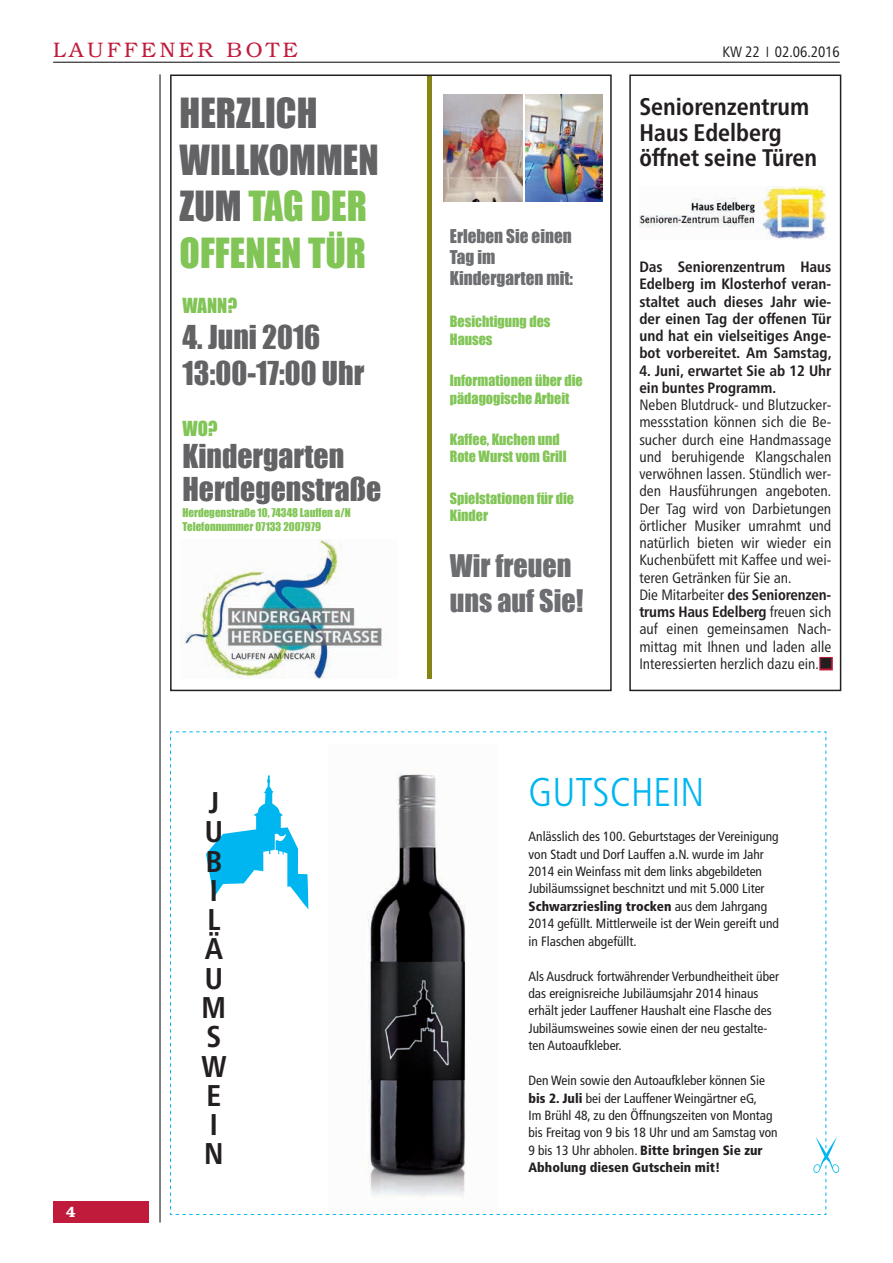
<style>
.page{position:relative;width:893px;height:1263px;background:#fff}
.page>*{position:absolute;margin:0;border:0;box-sizing:border-box;transform-origin:0 0}
.t1{font:300 condensed 40.2px "Frutiger LT Pro";color:#00b6f0}
.t2{font:38.1px/46.5px "Impact";color:#636366}
.t3{font:30.3px/36.9px "Impact";color:#636366}
._04_Ueberschrift_ueb{font:700 condensed 30px "Frutiger Neue LTW1 G";color:#231f20}
.t4{font:28.65px/34.8px "Impact";color:#6d6e71}
._04_Ueberschrift{font:700 condensed 24px/25.5px "Frutiger Neue LTW1 G";color:#231f20}
.t5{font:300 21px "Bookman LT";letter-spacing:.17em;color:#c11b3b}
.t6{font:19.05px "Impact";color:#82c557}
.t7{font:17.4px/21.3px "Impact";color:#6d6e71}
._01_Fliesstext{font:condensed 15px/17.2px "Frutiger Neue LTW1 G";color:#231f20;text-align:justify}
.Bilder{font:700 condensed 15px/17.2px "Frutiger Neue LTW1 G";color:#231f20;text-align:justify}
.t8{font:600 15px "Bookman LT";color:#fff}
.t9{font:14.25px/17.4px "Impact";color:#82c557}
.t10{font:condensed 13.35px/17.4px "Frutiger LT Pro";color:#231f20}
.t11{font:11.1px/13.6px "Impact";color:#82c557}
.s1{color:#82c557}
.s2{font-weight:700}
.s3{font-weight:900}
</style>
<div class="page">
<hr style="left:53px;top:62px;width:787px;height:1px;background:#231f20">
<hr style="left:159px;top:74px;width:2px;height:1148px;background:#231f20">
<div style="left:53px;top:1201px;width:96px;height:21px;background:#c11b3b"></div>
<hr style="left:429px;top:75px;width:3px;height:15px;background:#848515">
<svg style="left:427px;top:78px;width:1px;height:12px"></svg>
<hr style="left:429px;top:90px;width:3px;height:589px;background:#848515">
<hr style="left:427px;top:90px;width:1px;height:589px;background:#848515">
<img style="left:181px;top:540px;width:202px;height:139px">
<img style="left:444px;top:95px;width:78px;height:106px">
<img style="left:525px;top:95px;width:77px;height:107px">
<div style="left:170px;top:75px;width:442px;height:616px;border:2px solid #231f20"></div>
<div style="left:819px;top:657px;width:14px;height:13px;border:3px solid #c11b3b"></div>
<div style="left:629px;top:75px;width:212px;height:616px;border:2px solid #231f20"></div>
<img style="left:640px;top:187px;width:187px;height:52px">
<svg style="left:170px;top:731px;width:670px;height:484px"></svg>
<h3 class="t5" style="left:53px;top:38px;width:246px">LAUFFENER BOTE</h3>
<p class="_01_Fliesstext" style="left:722px;top:42px;width:119px">KW 22 02.06.2016</p>
<p class="t8" style="left:66px;top:1203px;width:11px">4</p>
<p class="t2" style="left:180px;top:89px;width:201px">HERZLICH<br>WILLKOMMEN<br>ZUM <span class="s1">TAG DER<br>OFFENEN TÜR</span></p>
<p class="t6" style="left:182px;top:290px;width:56px">WANN?</p>
<p class="t3" style="left:182px;top:317px;width:183px">4. Juni 2016<br>13:00-17:00 Uhr</p>
<p class="t6" style="left:182px;top:413px;width:37px">WO?</p>
<p class="t3" style="left:182px;top:439px;width:200px;line-height:32.4px">Kindergarten<br>Herdegenstraße</p>
<p class="t11" style="left:182px;top:506px;width:170px">Herdegenstraße 10, 74348 Lauffen a/N<br>Telefonnummer 07133 2007979</p>
<p class="_04_Ueberschrift_ueb" style="left:209px;top:780px;width:12px">J</p>
<p class="_04_Ueberschrift_ueb" style="left:205px;top:809px;width:20px">U</p>
<p class="_04_Ueberschrift_ueb" style="left:206px;top:838px;width:18px">B</p>
<p class="_04_Ueberschrift_ueb" style="left:210px;top:868px;width:10px">I</p>
<p class="_04_Ueberschrift_ueb" style="left:207px;top:897px;width:15px">L</p>
<p class="_04_Ueberschrift_ueb" style="left:205px;top:926px;width:20px">Ä</p>
<p class="_04_Ueberschrift_ueb" style="left:205px;top:955px;width:20px">U</p>
<p class="_04_Ueberschrift_ueb" style="left:202px;top:985px;width:26px">M</p>
<p class="_04_Ueberschrift_ueb" style="left:207px;top:1014px;width:16px">S</p>
<p class="_04_Ueberschrift_ueb" style="left:201px;top:1043px;width:27px">W</p>
<p class="_04_Ueberschrift_ueb" style="left:207px;top:1073px;width:16px">E</p>
<p class="_04_Ueberschrift_ueb" style="left:210px;top:1102px;width:10px">I</p>
<p class="_04_Ueberschrift_ueb" style="left:204px;top:1131px;width:21px">N</p>
<p class="t7" style="left:450px;top:225px;width:125px">Erleben Sie einen<br>Tag im<br>Kindergarten mit:</p>
<p class="t9" style="left:450px;top:313px;width:102px">Besichtigung des<br>Hauses</p>
<p class="t9" style="left:450px;top:371px;width:134px">Informationen über die pädagogische Arbeit</p>
<p class="t9" style="left:450px;top:430px;width:118px">Kaffee, Kuchen und<br>Rote Wurst vom Grill</p>
<p class="t9" style="left:450px;top:489px;width:126px">Spielstationen für die<br>Kinder</p>
<p class="t4" style="left:450px;top:548px;width:135px">Wir freuen uns auf Sie!</p>
<h1 class="_04_Ueberschrift" style="left:639px;top:92px;width:179px">Seniorenzentrum<br>Haus Edelberg öffnet seine Türen</h1>
<p class="Bilder" style="left:639px;top:257px;width:193px">Das Seniorenzentrum Haus Edelberg im Klosterhof veran&shy;staltet auch dieses Jahr wie&shy;der einen Tag der offenen Tür und hat ein vielseitiges Ange&shy;bot vorbereitet. Am Samstag,</p>
<p class="Bilder" style="left:639px;top:360px;width:193px">4. Juni, erwartet Sie ab 12 Uhr ein buntes Programm.</p>
<p class="_01_Fliesstext" style="left:639px;top:395px;width:193px">Neben Blutdruck- und Blutzucker&shy;messstation können sich die Be&shy;sucher durch eine Handmassage und beruhigende Klangschalen verwöhnen lassen. Stündlich wer&shy;den Hausführungen angeboten.<br>Der Tag wird von Darbietungen örtlicher Musiker umrahmt und natürlich bieten wir wieder ein Kuchenbüfett mit Kaffee und wei&shy;teren Getränken für Sie an.</p>
<p class="_01_Fliesstext" style="left:639px;top:585px;width:193px">Die Mitarbeiter <span class="s2">des Seniorenzen&shy;trums Haus Edelberg</span> freuen sich auf einen gemeinsamen Nach&shy;mittag mit Ihnen und laden alle Interessierten herzlich dazu ein. <sup>W</sup></p>
<p class="t1" style="left:528px;top:769px;width:177px">GUTSCHEIN</p>
<p class="t10" style="left:528px;top:828px;width:252px">Anlässlich des 100. Geburtstages der Vereinigung von Stadt und Dorf Lauffen a.N. wurde im Jahr 2014 ein Weinfass mit dem links abgebildeten Jubiläumssignet beschnitzt und mit 5.000 Liter <span class="s3">Schwarzriesling trocken</span> aus dem Jahrgang 2014 gefüllt. Mittlerweile ist der Wein gereift und in Flaschen abgefüllt.</p>
<p class="t10" style="left:528px;top:967px;width:252px">Als Ausdruck fortwährender Verbundheitheit über das ereignisreiche Jubiläumsjahr 2014 hinaus erhält jeder Lauffener Haushalt eine Flasche des Jubiläumsweines sowie einen der neu gestalte&shy;ten Autoaufkleber.</p>
<p class="t10" style="left:528px;top:1072px;width:251px">Den Wein sowie den Autoaufkleber können Sie <span class="s3">bis 2. Juli</span> bei der Lauffener Weingärtner eG,<br>Im Brühl 48, zu den Öffnungszeiten von Montag bis Freitag von 9 bis 18 Uhr und am Samstag von 9 bis 13 Uhr abholen. <span class="s3">Bitte bringen Sie zur Abholung diesen Gutschein mit!</span></p>
</div>
